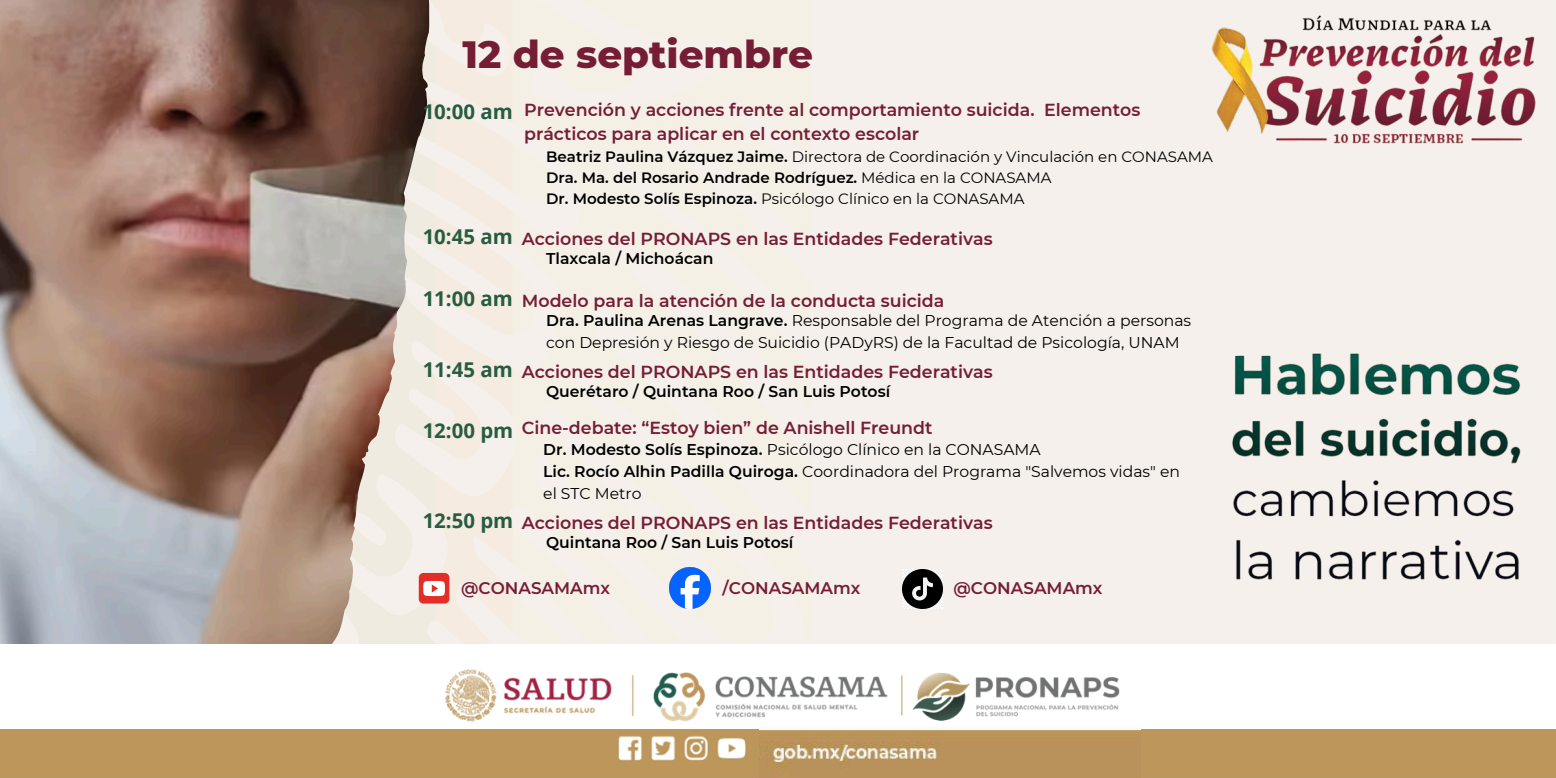
<style>
.page{position:relative;width:1556px;height:778px;background:#fff}
.page>*{position:absolute;margin:0;border:0;box-sizing:border-box;transform-origin:0 0}
.t1{font:800 38.79px "Montserrat";color:#751d35}
.t2{font:700 20.4px "Open Sans";color:#285c40}
.t3{font:600 17.4px/24.3px "Montserrat";color:#751d35}
.t4{font:600 16.8px "Montserrat";color:#751d35}
.t5{font:15.6px/21.8px "Montserrat";color:#000}
.t6{font:600 15.6px "Montserrat";color:#000}
.t7{font:15px "Montserrat";color:#000}
.t8{font:600 15px "Montserrat";color:#000}
.s1{font-weight:600}
.s2{font-weight:400}
</style>
<div class="page">
<div style="left:429px;top:0;width:1126px;height:644px;background:#f5f0eb"></div>
<img style="left:0;top:0;width:429px;height:644px">
<div style="left:0;top:729px;width:1555px;height:49px;background:#bd965b"></div>
<img style="left:431px;top:669px;width:688px;height:76px">
<img style="left:1194px;top:0;width:361px;height:165px">
<img style="left:1205px;top:341px;width:337px;height:260px">
<div style="left:419px;top:573px;width:30px;height:30px;background:#e52d27;border-radius:5px"></div>
<svg style="left:423px;top:581px;width:22px;height:15px"></svg>
<img style="left:669px;top:567px;width:41px;height:42px">
<img style="left:759px;top:727px;width:381px;height:50px">
<img style="left:902px;top:569px;width:40px;height:40px">
<h3 class="t1" style="left:462px;top:31px;width:352px">12 de septiembre</h3>
<h4 class="t3" style="left:524px;top:97px;width:617px">Prevención y acciones frente al comportamiento suicida. Elementos prácticos para aplicar en el contexto escolar</h4>
<h2 class="t7" style="left:546px;top:147px;width:668px"><span class="s1">Beatriz Paulina Vázquez Jaime.</span> Directora de Coordinación y Vinculación en CONASAMA</h2>
<h3 class="t8" style="left:546px;top:168px;width:507px">Dra. Ma. del Rosario Andrade Rodríguez. <span class="s2">Médica en la CONASAMA</span></h3>
<p class="t7" style="left:546px;top:189px;width:480px"><span class="s1">Dr. Modesto Solís Espinoza.</span> Psicólogo Clínico en la CONASAMA</p>
<p class="t2" style="left:422px;top:98px;width:92px">10:00 am</p>
<h4 class="t2" style="left:422px;top:222px;width:92px">10:45 am</h4>
<h2 class="t3" style="left:522px;top:226px;width:472px">Acciones del PRONAPS en las Entidades Federativas</h2>
<h3 class="t6" style="left:546px;top:249px;width:169px">Tlaxcala / Michoácan</h3>
<p class="t2" style="left:422px;top:284px;width:92px">11:00 am</p>
<h2 class="t3" style="left:522px;top:288px;width:424px">Modelo para la atención de la conducta suicida</h2>
<h3 class="t5" style="left:546px;top:309px;width:646px"><span class="s1">Dra. Paulina Arenas Langrave.</span> Responsable del Programa de Atención a personas con Depresión y Riesgo de Suicidio (PADyRS) de la Facultad de Psicología, UNAM</h3>
<h3 class="t2" style="left:422px;top:355px;width:92px">11:45 am</h3>
<p class="t3" style="left:522px;top:360px;width:472px">Acciones del PRONAPS en las Entidades Federativas</p>
<h2 class="t6" style="left:546px;top:382px;width:345px">Querétaro / Quintana Roo / San Luis Potosí</h2>
<h4 class="t2" style="left:422px;top:416px;width:92px">12:00 pm</h4>
<p class="t3" style="left:522px;top:415px;width:412px">Cine-debate: “Estoy bien” de Anishell Freundt</p>
<p class="t5" style="left:543px;top:438px;width:499px"><span class="s1">Dr. Modesto Solís Espinoza.</span> Psicólogo Clínico en la CONASAMA</p>
<p class="t5" style="left:543px;top:460px;width:638px"><span class="s1">Lic. Rocío Alhin Padilla Quiroga.</span> Coordinadora del Programa "Salvemos vidas" en el STC Metro</p>
<p class="t2" style="left:422px;top:506px;width:92px">12:50 pm</p>
<p class="t3" style="left:522px;top:510px;width:472px">Acciones del PRONAPS en las Entidades Federativas</p>
<p class="t6" style="left:546px;top:532px;width:249px">Quintana Roo / San Luis Potosí</p>
<h3 class="t4" style="left:461px;top:578px;width:150px">@CONASAMAmx</h3>
<h3 class="t4" style="left:722px;top:578px;width:139px">/CONASAMAmx</h3>
<h3 class="t4" style="left:953px;top:578px;width:150px">@CONASAMAmx</h3>
</div>
